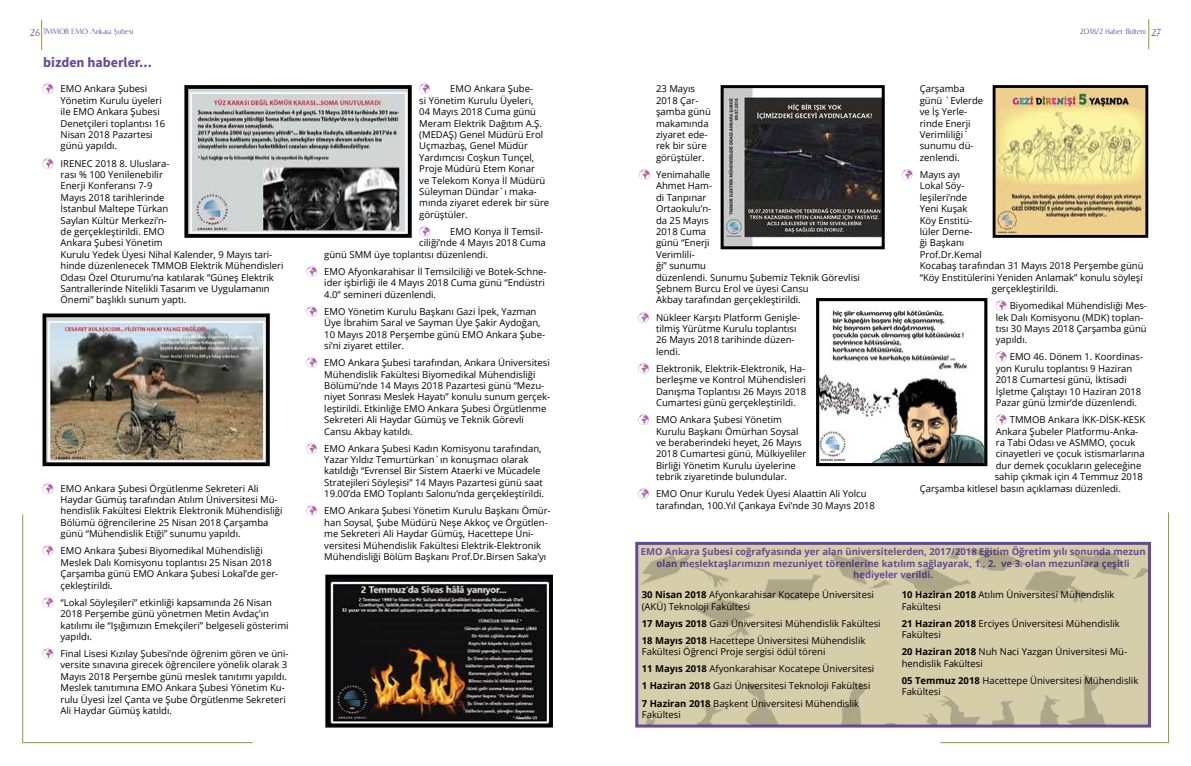
<style>
.page{position:relative;width:1191px;height:766px;background:#fff}
.page>*{position:absolute;margin:0;border:0;box-sizing:border-box;transform-origin:0 0}
.t1{font:700 14px "Source Sans Pro";color:#64489d}
.t2{font:9.5px/11.4px "Open Sans";color:#000}
.t3{font:700 9.5px/11.4px "Open Sans";color:#64489d;text-align:center}
.t4{font:9px "CAT Linz";color:#64489d}
.s1{font-size:12px}
.s2{font-weight:700}
</style>
<div class="page">
<hr style="left:22px;top:514px;width:1px;height:229px;background:#9e9133">
<hr style="left:23px;top:742px;width:230px;height:1px;background:#9e9133">
<hr style="left:940px;top:742px;width:229px;height:1px;background:#9e9133">
<hr style="left:1168px;top:512px;width:1px;height:230px;background:#9e9133">
<hr style="left:41px;top:20px;width:1px;height:30px;background:#9e9133">
<hr style="left:1148px;top:19px;width:1px;height:30px;background:#9e9133">
<img style="left:189px;top:90px;width:218px;height:143px">
<div style="left:184px;top:85px;width:228px;height:153px;border:4px solid #000"></div>
<img style="left:48px;top:318px;width:217px;height:143px">
<div style="left:43px;top:313px;width:227px;height:153px;border:4px solid #000"></div>
<img style="left:330px;top:579px;width:218px;height:143px">
<div style="left:325px;top:574px;width:228px;height:153px;border:4px solid #000"></div>
<img style="left:820px;top:307px;width:163px;height:155px">
<div style="left:816px;top:298px;width:171px;height:168px;border:3px solid #000"></div>
<img style="left:996px;top:89px;width:148px;height:145px">
<div style="left:992px;top:85px;width:156px;height:153px;border:3px solid #000"></div>
<img style="left:724px;top:89px;width:156px;height:156px">
<div style="left:720px;top:85px;width:164px;height:164px;border:3px solid #000"></div>
<div style="left:635px;top:541px;width:516px;height:186px;background:#d6cea9;border:3px solid #64489d"></div>
<img style="left:638px;top:547px;width:510px;height:177px">
<p class="t4" style="left:30px;top:27px;width:105px"><span class="s1">26</span> TMMOB EMO Ankara Şubesi</p>
<p class="t4" style="left:1080px;top:27px;width:83px">2018/2 Haber Bülteni <span class="s1">27</span></p>
<h1 class="t1" style="left:43px;top:53px;width:110px">bizden haberler...</h1>
<p class="t2" style="left:61px;top:83px;width:106px">EMO Ankara Şubesi<br>Yönetim Kurulu üyeleri ile EMO Ankara Şubesi<br>Denetçileri toplantısı 16<br>Nisan 2018 Pazartesi günü yapıldı.</p>
<p class="t2" style="left:61px;top:157px;width:224px">IRENEC 2018 8. Uluslara-<br>rası % 100 Yenilenebilir<br>Enerji Konferansı 7-9<br>Mayıs 2018 tarihlerinde<br>İstanbul Maltepe Türkan<br>Saylan Kültür Merkezi’n-<br>de gerçekleştirildi. EMO<br>Ankara Şubesi Yönetim<br>Kurulu Yedek Üyesi Nihal Kalender, 9 Mayıs tari&shy;hinde düzenlenecek TMMOB Elektrik Mühendisleri<br>Odası Özel Oturumu’na katılarak “Güneş Elektrik<br>Santrallerinde Nitelikli Tasarım ve Uygulamanın<br>Önemi” başlıklı sunum yaptı.</p>
<p class="t2" style="left:61px;top:482px;width:223px">EMO Ankara Şubesi Örgütlenme Sekreteri Ali Haydar Gümüş tarafından Atılım Üniversitesi Mü&shy;hendislik Fakültesi Elektrik Elektronik Mühendisliği Bölümü öğrencilerine 25 Nisan 2018 Çarşamba günü “Mühendislik Etiği” sunumu yapıldı.</p>
<p class="t2" style="left:61px;top:545px;width:219px">EMO Ankara Şubesi Biyomedikal Mühendisliği Meslek Dalı Komisyonu toplantısı 25 Nisan 2018<br>Çarşamba günü EMO Ankara Şubesi Lokal’de ger&shy;çekleştirildi.</p>
<p class="t2" style="left:61px;top:596px;width:229px">“Lokal Söyleşileri” etkinliği kapsamında 26 Nisan 2018 Perşembe günü yönetmen Metin Avdaç’ın katılımı ile “Işığımızın Emekçileri” belgeseli gösterimi yapıldı.</p>
<p class="t2" style="left:61px;top:647px;width:229px">Final Lisesi Kızılay Şubesi’nde öğrenim gören ve üni&shy;versite sınavına girecek öğrencilere yönelik olarak 3<br>Mayıs 2018 Perşembe günü meslek tanıtımı yapıldı.<br>Meslek tanıtımına EMO Ankara Şubesi Yönetim Ku&shy;rulu Üyesi İzel Çanta ve Şube Örgütlenme Sekreteri Ali Haydar Gümüş katıldı.</p>
<p class="t2" style="left:419px;top:83px;width:131px;text-indent:31px">EMO Ankara Şube-<br>si Yönetim Kurulu Üyeleri,<br>04 Mayıs 2018 Cuma günü<br>Meram Elektrik Dağıtım A.Ş. (MEDAŞ) Genel Müdürü Erol<br>Uçmazbaş, Genel Müdür<br>Yardımcısı Coşkun Tunçel,<br>Proje Müdürü Etem Konar<br>ve Telekom Konya İl Müdürü<br>Süleyman Dündar`ı maka&shy;mında ziyaret ederek bir süre görüştüler.</p>
<p class="t2" style="left:450px;top:225px;width:95px">EMO Konya İl Temsil-</p>
<p class="t2" style="left:419px;top:237px;width:128px">ciliği’nde 4 Mayıs 2018 Cuma</p>
<p class="t2" style="left:324px;top:248px;width:165px">günü SMM üye toplantısı düzenlendi.</p>
<p class="t2" style="left:324px;top:265px;width:224px">EMO Afyonkarahisar İl Temsilciliği ve Botek-Schne&shy;ider işbirliği ile 4 Mayıs 2018 Cuma günü “Endüstri<br>4.0” semineri düzenlendi.</p>
<p class="t2" style="left:324px;top:305px;width:222px">EMO Yönetim Kurulu Başkanı Gazi İpek, Yazman Üye İbrahim Saral ve Sayman Üye Şakir Aydoğan, 10 Mayıs 2018 Perşembe günü EMO Ankara Şube&shy;si’ni ziyaret ettiler.</p>
<p class="t2" style="left:324px;top:356px;width:227px">EMO Ankara Şubesi tarafından, Ankara Üniversitesi Mühendislik Fakültesi Biyomedikal Mühendisliği Bölümü’nde 14 Mayıs 2018 Pazartesi günü “Mezu&shy;niyet Sonrası Meslek Hayatı” konulu sunum gerçek&shy;leştirildi. Etkinliğe EMO Ankara Şubesi Örgütlenme Sekreteri Ali Haydar Gümüş ve Teknik Görevli Cansu Akbay katıldı.</p>
<p class="t2" style="left:324px;top:442px;width:221px">EMO Ankara Şubesi Kadın Komisyonu tarafından, Yazar Yıldız Temurtürkan`ın konuşmacı olarak katıldığı “Evrensel Bir Sistem Ataerki ve Mücadele Stratejileri Söyleşisi” 14 Mayıs Pazartesi günü saat 19.00’da EMO Toplantı Salonu’nda gerçekleştirildi.</p>
<p class="t2" style="left:324px;top:505px;width:228px">EMO Ankara Şubesi Yönetim Kurulu Başkanı Ömür&shy;han Soysal, Şube Müdürü Neşe Akkoç ve Örgütlen&shy;me Sekreteri Ali Haydar Gümüş, Hacettepe Üni&shy;versitesi Mühendislik Fakültesi Elektrik-Elektronik Mühendisliği Bölüm Başkanı Prof.Dr.Birsen Saka’yı</p>
<p class="t2" style="left:656px;top:83px;width:56px">23 Mayıs<br>2018 Çar&shy;şamba günü makamında ziyaret ede&shy;rek bir süre görüştüler.</p>
<p class="t2" style="left:656px;top:168px;width:205px">Yenimahalle<br>Ahmet Ham-<br>di Tanpınar<br>Ortaokulu’n-<br>da 25 Mayıs<br>2018 Cuma<br>günü “Enerji<br>Verimlili-<br>ği” sunumu<br>düzenlendi. Sunumu Şubemiz Teknik Görevlisi<br>Şebnem Burcu Erol ve üyesi Cansu<br>Akbay tarafından gerçekleştirildi.</p>
<p class="t2" style="left:656px;top:311px;width:146px">Nükleer Karşıtı Platform Genişle&shy;tilmiş Yürütme Kurulu toplantısı<br>26 Mayıs 2018 tarihinde düzen&shy;lendi.</p>
<p class="t2" style="left:656px;top:362px;width:152px">Elektronik, Elektrik-Elektronik, Ha&shy;berleşme ve Kontrol Mühendisleri Danışma Toplantısı 26 Mayıs 2018<br>Cumartesi günü gerçekleştirildi.</p>
<p class="t2" style="left:656px;top:413px;width:152px">EMO Ankara Şubesi Yönetim<br>Kurulu Başkanı Ömürhan Soysal ve beraberindeki heyet, 26 Mayıs<br>2018 Cumartesi günü, Mülkiyeliler<br>Birliği Yönetim Kurulu üyelerine tebrik ziyaretinde bulundular.</p>
<p class="t2" style="left:656px;top:487px;width:220px">EMO Onur Kurulu Yedek Üyesi Alaattin Ali Yolcu tarafından, 100.Yıl Çankaya Evi’nde 30 Mayıs 2018</p>
<p class="t2" style="left:919px;top:83px;width:65px">Çarşamba günü `Evlerde ve İş Yerle&shy;rinde Enerji<br>Verimliliği` sunumu dü&shy;zenlendi.</p>
<p class="t2" style="left:919px;top:168px;width:42px">Mayıs ayı</p>
<p class="t2" style="left:919px;top:180px;width:46px">Lokal Söy-</p>
<p class="t2" style="left:919px;top:191px;width:49px">leşileri’nde</p>
<p class="t2" style="left:919px;top:203px;width:49px">Yeni Kuşak</p>
<p class="t2" style="left:919px;top:214px;width:54px">Köy Enstitü-</p>
<p class="t2" style="left:919px;top:225px;width:54px">lüler Derne-</p>
<p class="t2" style="left:919px;top:237px;width:46px">ği Başkanı</p>
<p class="t2" style="left:919px;top:248px;width:64px">Prof.Dr.Kemal</p>
<p class="t2" style="left:919px;top:260px;width:225px">Kocabaş tarafından 31 Mayıs 2018 Perşembe günü</p>
<p class="t2" style="left:919px;top:271px;width:225px">“Köy Enstitülerini Yeniden Anlamak” konulu söyleşi</p>
<p class="t2" style="left:991px;top:282px;width:68px">gerçekleştirildi.</p>
<p class="t2" style="left:995px;top:299px;width:153px;text-indent:14px">Biyomedikal Mühendisliği Mes&shy;lek Dalı Komisyonu (MDK) toplan&shy;tısı 30 Mayıs 2018 Çarşamba günü yapıldı.</p>
<p class="t2" style="left:995px;top:351px;width:149px;text-indent:14px">EMO 46. Dönem 1. Koordinas&shy;yon Kurulu toplantısı 9 Haziran<br>2018 Cumartesi günü, İktisadi<br>İşletme Çalıştayı 10 Haziran 2018<br>Pazar günü İzmir’de düzenlendi.</p>
<p class="t2" style="left:1009px;top:413px;width:137px">TMMOB Ankara İKK-DİSK-KESK</p>
<p class="t2" style="left:995px;top:425px;width:144px">Ankara Şubeler Platformu-Anka-</p>
<p class="t2" style="left:995px;top:436px;width:141px">ra Tabi Odası ve ASMMO, çocuk</p>
<p class="t2" style="left:995px;top:448px;width:150px">cinayetleri ve çocuk istismarlarına</p>
<p class="t2" style="left:995px;top:459px;width:147px">dur demek çocukların geleceğine</p>
<p class="t2" style="left:994px;top:470px;width:150px">sahip çıkmak için 4 Temmuz 2018</p>
<p class="t2" style="left:919px;top:482px;width:203px">Çarşamba kitlesel basın açıklaması düzenledi.</p>
<p class="t3" style="left:641px;top:545px;width:506px">EMO Ankara Şubesi coğrafyasında yer alan üniversitelerden, 2017/2018 Eğitim Öğretim yılı sonunda mezun olan meslektaşlarımızın mezuniyet törenlerine katılım sağlayarak, 1., 2. ve 3. olan mezunlara çeşitli hediyeler verildi.</p>
<p class="t2" style="left:642px;top:588px;width:234px"><span class="s2">30 Nisan 2018</span> Afyonkarahisar Kocatepe Üniversitesi (AKÜ) Teknoloji Fakültesi</p>
<p class="t2" style="left:642px;top:614px;width:240px;line-height:17.1px"><span class="s2">17 Mayıs 2018</span> Gazi Üniversitesi Mühendislik Fakültesi<br><span class="s2">18 Mayıs 2018</span> Hacettepe Üniversitesi Mühendislik</p>
<p class="t2" style="left:642px;top:643px;width:234px;line-height:17.1px">Fakültesi Öğrenci Proje sergisi ödül töreni<br><span class="s2">11 Mayıs 2018</span> Afyonkarahisar Kocatepe Üniversitesi <span class="s2">1 Haziran 2018</span> Gazi Üniversitesi Teknoloji Fakültesi <span class="s2">7 Haziran 2018</span> Başkent Üniversitesi Mühendislik</p>
<p class="t2" style="left:642px;top:708px;width:41px">Fakültesi</p>
<p class="t2" style="left:901px;top:588px;width:214px"><span class="s2">10 Haziran 2018</span> Atılım Üniversitesi Mühendislik<br>Fakültesi</p>
<p class="t2" style="left:901px;top:617px;width:220px"><span class="s2">21 Haziran 2018</span> Erciyes Üniversitesi Mühendislik<br>Fakültesi</p>
<p class="t2" style="left:901px;top:645px;width:227px"><span class="s2">20 Haziran 2018</span> Nuh Naci Yazgan Üniversitesi Mü&shy;hendislik Fakültesi</p>
<p class="t2" style="left:901px;top:674px;width:238px"><span class="s2">05 Temmuz 2018</span> Hacettepe Üniversitesi Mühendislik<br>Fakültesi</p>
</div>
